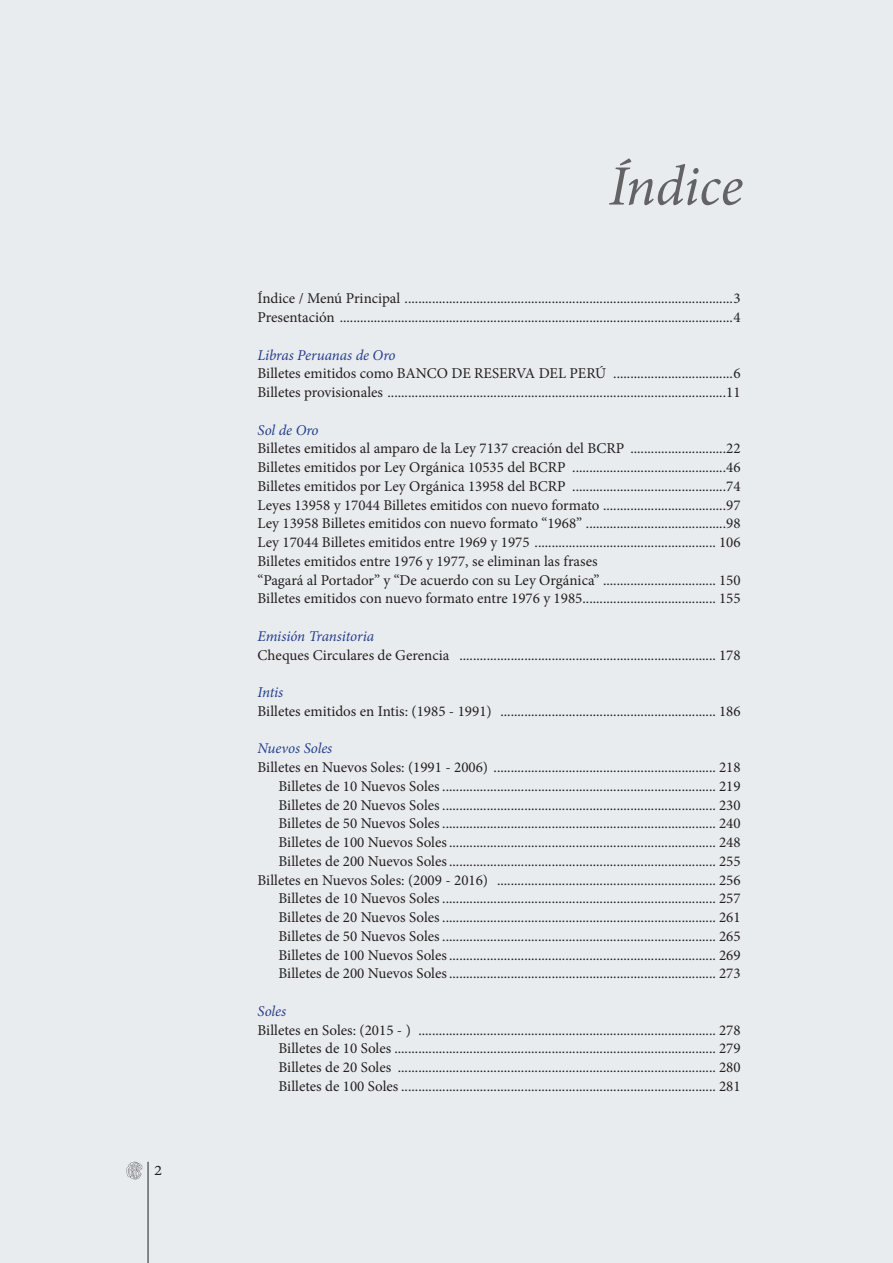
<style>
.page{position:relative;width:893px;height:1263px;background:#e9ecef}
.page>*{position:absolute;margin:0;border:0;box-sizing:border-box;transform-origin:0 0}
.t1{font:italic 57px "Minion Pro";letter-spacing:-.005em;color:#636366}
.t2{font:18.15px "Adobe Devanagari";color:#231f20}
.t3{font:15px "Minion Pro";color:#231f20}
.t4{font:italic 15px "Minion Pro";letter-spacing:-.01em;color:#253f8e}
</style>
<div class="page">
<svg style="left:126px;top:1162px;width:16px;height:18px"></svg>
<hr style="left:148px;top:1162px;width:1px;height:101px;background:#231f20">
<p class="t2" style="left:154px;top:1159px;width:10px">2</p>
<p class="t1" style="left:609px;top:147px;width:136px">Índice</p>
<p class="t3" style="left:258px;top:288px;width:485px">Índice / Menú Principal ................................................................................................3</p>
<p class="t3" style="left:258px;top:307px;width:485px">Presentación ...................................................................................................................4</p>
<p class="t4" style="left:258px;top:344px;width:139px">Libras Peruanas de Oro</p>
<p class="t3" style="left:258px;top:363px;width:485px">Billetes emitidos como BANCO DE RESERVA DEL PERÚ ...................................6</p>
<p class="t3" style="left:258px;top:382px;width:485px">Billetes provisionales ...................................................................................................11</p>
<p class="t4" style="left:258px;top:419px;width:63px">Sol de Oro</p>
<p class="t3" style="left:258px;top:438px;width:485px">Billetes emitidos al amparo de la Ley 7137 creación del BCRP ............................22</p>
<p class="t3" style="left:258px;top:457px;width:485px">Billetes emitidos por Ley Orgánica 10535 del BCRP .............................................46</p>
<p class="t3" style="left:258px;top:476px;width:485px">Billetes emitidos por Ley Orgánica 13958 del BCRP .............................................74</p>
<p class="t3" style="left:258px;top:495px;width:485px">Leyes 13958 y 17044 Billetes emitidos con nuevo formato ....................................97</p>
<p class="t3" style="left:258px;top:513px;width:485px">Ley 13958 Billetes emitidos con nuevo formato “1968” .........................................98</p>
<p class="t3" style="left:258px;top:532px;width:485px">Ley 17044 Billetes emitidos entre 1969 y 1975 ..................................................... 106</p>
<p class="t3" style="left:258px;top:551px;width:342px">Billetes emitidos entre 1976 y 1977, se eliminan las frases</p>
<p class="t3" style="left:258px;top:570px;width:485px">“Pagará al Portador” y “De acuerdo con su Ley Orgánica” ................................. 150</p>
<p class="t3" style="left:258px;top:588px;width:485px">Billetes emitidos con nuevo formato entre 1976 y 1985....................................... 155</p>
<p class="t4" style="left:258px;top:626px;width:118px">Emisión Transitoria</p>
<p class="t3" style="left:258px;top:645px;width:485px">Cheques Circulares de Gerencia ........................................................................... 178</p>
<p class="t4" style="left:258px;top:682px;width:27px">Intis</p>
<p class="t3" style="left:258px;top:701px;width:485px">Billetes emitidos en Intis: (1985 - 1991) ............................................................... 186</p>
<p class="t4" style="left:258px;top:738px;width:76px">Nuevos Soles</p>
<p class="t3" style="left:258px;top:757px;width:485px">Billetes en Nuevos Soles: (1991 - 2006) ................................................................. 218</p>
<p class="t3" style="left:279px;top:776px;width:464px">Billetes de 10 Nuevos Soles ................................................................................ 219</p>
<p class="t3" style="left:279px;top:795px;width:464px">Billetes de 20 Nuevos Soles ................................................................................ 230</p>
<p class="t3" style="left:279px;top:813px;width:464px">Billetes de 50 Nuevos Soles ................................................................................ 240</p>
<p class="t3" style="left:279px;top:832px;width:464px">Billetes de 100 Nuevos Soles.............................................................................. 248</p>
<p class="t3" style="left:279px;top:851px;width:464px">Billetes de 200 Nuevos Soles.............................................................................. 255</p>
<p class="t3" style="left:258px;top:870px;width:485px">Billetes en Nuevos Soles: (2009 - 2016) ................................................................ 256</p>
<p class="t3" style="left:279px;top:888px;width:464px">Billetes de 10 Nuevos Soles ................................................................................ 257</p>
<p class="t3" style="left:279px;top:907px;width:464px">Billetes de 20 Nuevos Soles ................................................................................ 261</p>
<p class="t3" style="left:279px;top:926px;width:464px">Billetes de 50 Nuevos Soles ................................................................................ 265</p>
<p class="t3" style="left:279px;top:945px;width:464px">Billetes de 100 Nuevos Soles.............................................................................. 269</p>
<p class="t3" style="left:279px;top:963px;width:464px">Billetes de 200 Nuevos Soles.............................................................................. 273</p>
<p class="t4" style="left:258px;top:1001px;width:30px">Soles</p>
<p class="t3" style="left:258px;top:1020px;width:485px">Billetes en Soles: (2015 - ) ....................................................................................... 278</p>
<p class="t3" style="left:279px;top:1038px;width:464px">Billetes de 10 Soles .............................................................................................. 279</p>
<p class="t3" style="left:279px;top:1057px;width:464px">Billetes de 20 Soles ............................................................................................. 280</p>
<p class="t3" style="left:279px;top:1076px;width:464px">Billetes de 100 Soles ............................................................................................ 281</p>
</div>
